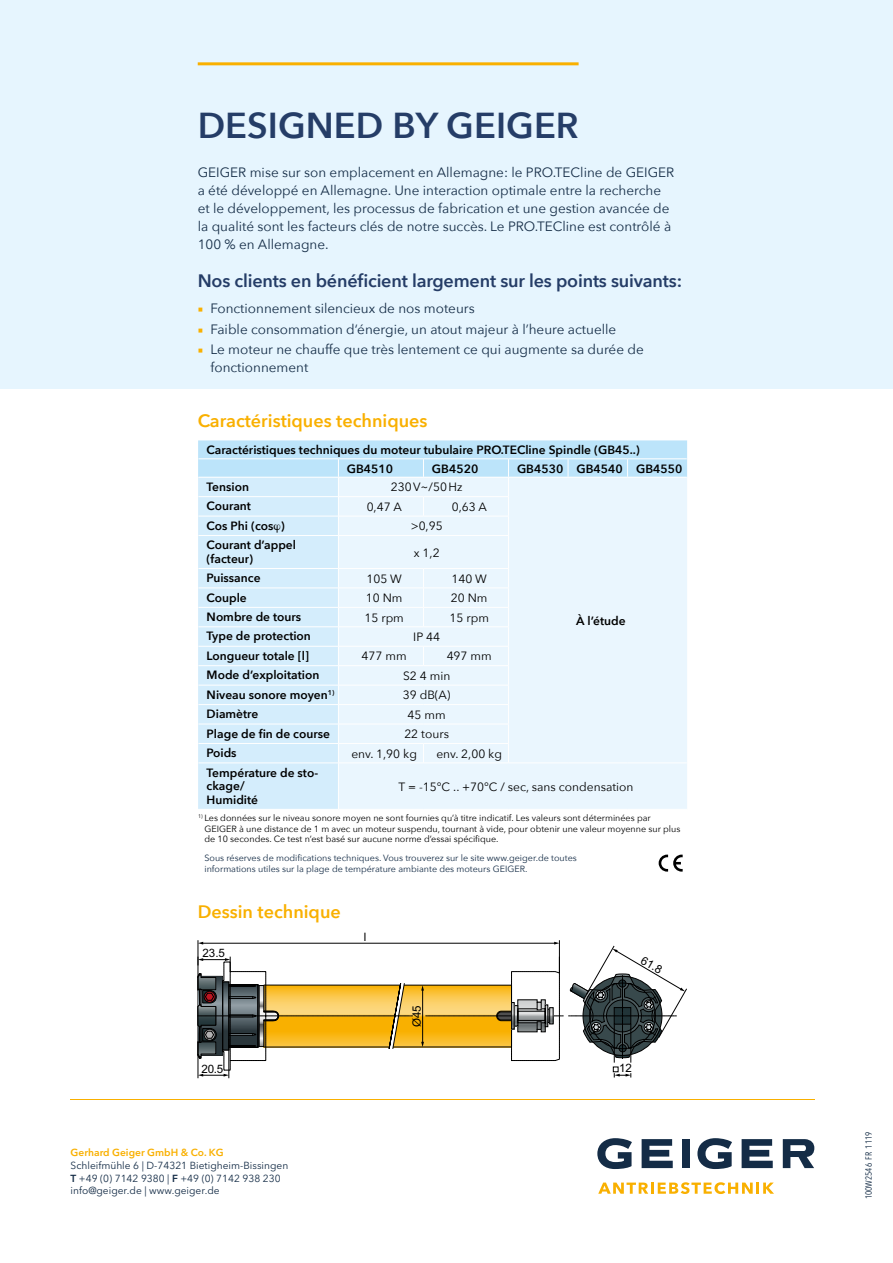
<style>
.page{position:relative;width:893px;height:1263px;background:#fff}
.page>*{position:absolute;margin:0;border:0;box-sizing:border-box;transform-origin:0 0}
.t1{font:600 36px "Avenir Next";color:#253d67}
.t2{font:600 18px "Avenir Next";letter-spacing:-.01em;color:#253d67}
.t3{font:600 18px "Avenir Next";color:#f9b000}
.t4{font:13.5px/18px "Avenir Next";color:#142c46}
.t5{font:600 12px/13.5px "Avenir Next";color:#000}
.t6{font:12px "Avenir Next";color:#000}
.t7{font:11.55px "Arial";color:#000}
.t8{font:10.2px/13.2px "Avenir Next";color:#142c46}
.t9{font:600 10.2px "Avenir Next";color:#f9b000}
.t10{font:9px/10.5px "Avenir Next";color:#000}
.t11{font:9px/10.5px "Avenir Next";color:#142c46}
.t12{font:9px "Avenir Next Condensed";color:#142c46}
.s1{font-family:"Minion Pro";color:#f9b000}
.s2{font-weight:600}
</style>
<div class="page">
<hr style="left:70px;top:1099px;width:744px;height:1px;background:#f9b000">
<svg style="left:642px;top:1139px;width:31px;height:29px"></svg>
<div style="left:682px;top:1139px;width:8px;height:29px;background:#142c46"></div>
<svg style="left:742px;top:1139px;width:31px;height:29px"></svg>
<svg style="left:783px;top:1139px;width:31px;height:29px"></svg>
<svg style="left:597px;top:1138px;width:35px;height:31px"></svg>
<svg style="left:697px;top:1138px;width:35px;height:31px"></svg>
<svg style="left:598px;top:1182px;width:176px;height:12px"></svg>
<div style="left:0;top:0;width:893px;height:388px;background:#e6f5fe"></div>
<hr style="left:198px;top:62px;width:381px;height:3px;background:#f9b000">
<div style="left:198px;top:536px;width:140px;height:273px;background:#d4edfc"></div>
<div style="left:339px;top:535px;width:348px;height:274px;background:#eaf6fe"></div>
<hr style="left:198px;top:568px;width:140px;height:1px;background:#fff">
<hr style="left:338px;top:587px;width:85px;height:1px;background:#fff">
<hr style="left:423px;top:587px;width:86px;height:1px;background:#fff">
<hr style="left:338px;top:607px;width:85px;height:1px;background:#fff">
<hr style="left:423px;top:607px;width:86px;height:1px;background:#fff">
<svg style="left:423px;top:569px;width:1px;height:57px"></svg>
<hr style="left:198px;top:646px;width:140px;height:1px;background:#fff">
<svg style="left:423px;top:647px;width:1px;height:18px"></svg>
<hr style="left:198px;top:665px;width:140px;height:1px;background:#fff">
<hr style="left:198px;top:743px;width:140px;height:1px;background:#fff">
<svg style="left:423px;top:744px;width:1px;height:18px"></svg>
<hr style="left:198px;top:685px;width:140px;height:1px;background:#fff">
<hr style="left:198px;top:704px;width:140px;height:1px;background:#fff">
<hr style="left:198px;top:724px;width:140px;height:1px;background:#fff">
<hr style="left:198px;top:762px;width:140px;height:1px;background:#fff">
<hr style="left:198px;top:607px;width:140px;height:1px;background:#fff">
<hr style="left:198px;top:587px;width:140px;height:1px;background:#fff">
<hr style="left:198px;top:626px;width:140px;height:1px;background:#fff">
<hr style="left:338px;top:743px;width:85px;height:1px;background:#fff">
<hr style="left:423px;top:743px;width:86px;height:1px;background:#fff">
<hr style="left:338px;top:568px;width:85px;height:1px;background:#fff">
<hr style="left:423px;top:568px;width:86px;height:1px;background:#fff">
<hr style="left:338px;top:535px;width:85px;height:1px;background:#fff">
<hr style="left:423px;top:535px;width:86px;height:1px;background:#fff">
<hr style="left:338px;top:626px;width:85px;height:1px;background:#fff">
<hr style="left:423px;top:626px;width:86px;height:1px;background:#fff">
<hr style="left:338px;top:646px;width:85px;height:1px;background:#fff">
<hr style="left:423px;top:646px;width:86px;height:1px;background:#fff">
<hr style="left:338px;top:724px;width:85px;height:1px;background:#fff">
<hr style="left:423px;top:724px;width:86px;height:1px;background:#fff">
<hr style="left:338px;top:704px;width:85px;height:1px;background:#fff">
<hr style="left:423px;top:704px;width:86px;height:1px;background:#fff">
<hr style="left:338px;top:665px;width:85px;height:1px;background:#fff">
<hr style="left:423px;top:665px;width:86px;height:1px;background:#fff">
<hr style="left:338px;top:685px;width:85px;height:1px;background:#fff">
<hr style="left:423px;top:685px;width:86px;height:1px;background:#fff">
<hr style="left:338px;top:762px;width:85px;height:1px;background:#fff">
<hr style="left:423px;top:762px;width:85px;height:1px;background:#fff">
<hr style="left:508px;top:536px;width:1px;height:32px;background:#fff">
<svg style="left:508px;top:569px;width:1px;height:193px"></svg>
<hr style="left:508px;top:762px;width:60px;height:1px;background:#fff">
<hr style="left:568px;top:762px;width:60px;height:1px;background:#fff">
<hr style="left:628px;top:762px;width:59px;height:1px;background:#fff">
<svg style="left:659px;top:855px;width:24px;height:17px"></svg>
<hr style="left:198px;top:1041px;width:1px;height:37px;background:#000">
<hr style="left:229px;top:1039px;width:1px;height:39px;background:#000">
<svg style="left:198px;top:940px;width:489px;height:137px"></svg>
<svg style="left:198px;top:440px;width:489px;height:95px"></svg>
<h1 class="t1" style="left:198px;top:94px;width:382px">DESIGNED BY GEIGER</h1>
<p class="t4" style="left:198px;top:163px;width:478px">GEIGER mise sur son emplacement en Allemagne: le PRO.TECline de GEIGER a été développé en Allemagne. Une interaction optimale entre la recherche et le développement, les processus de fabrication et une gestion avancée de la qualité sont les facteurs clés de notre succès. Le PRO.TECline est contrôlé à 100 % en Allemagne.</p>
<h2 class="t2" style="left:198px;top:265px;width:486px">Nos clients en bénéficient largement sur les points suivants:</h2>
<p class="t4" style="left:198px;top:299px;width:278px"><span class="s1">■</span> Fonctionnement silencieux de nos moteurs</p>
<p class="t4" style="left:198px;top:319px;width:420px"><span class="s1">■</span> Faible consommation d‘énergie, un atout majeur à l’heure actuelle</p>
<p class="t4" style="left:210px;top:339px;width:435px;text-indent:-13px"><span class="s1">■</span> Le moteur ne chauffe que très lentement ce qui augmente sa durée de fonctionnement</p>
<h2 class="t3" style="left:198px;top:406px;width:231px">Caractéristiques techniques</h2>
<p class="t5" style="left:347px;top:440px;width:294px;line-height:18.3px;text-indent:-140px">Caractéristiques techniques du moteur tubulaire PRO.TECline Spindle (GB45..)<br>GB4510</p>
<p class="t5" style="left:432px;top:461px;width:48px">GB4520</p>
<p class="t5" style="left:517px;top:461px;width:167px">GB4530 GB4540 GB4550</p>
<p class="t5" style="left:207px;top:480px;width:44px">Tension</p>
<p class="t6" style="left:391px;top:477px;width:73px">230V~/50Hz</p>
<p class="t5" style="left:207px;top:499px;width:46px">Courant</p>
<p class="t6" style="left:367px;top:496px;width:37px">0,47 A</p>
<p class="t6" style="left:452px;top:496px;width:37px">0,63 A</p>
<p class="t5" style="left:207px;top:518px;width:80px">Cos Phi (cos )</p>
<p class="t6" style="left:411px;top:516px;width:33px">&gt;0,95</p>
<p class="t5" style="left:207px;top:538px;width:91px">Courant d’appel (facteur)</p>
<p class="t6" style="left:414px;top:542px;width:27px">x 1,2</p>
<p class="t5" style="left:207px;top:571px;width:55px">Puissance</p>
<p class="t6" style="left:367px;top:568px;width:37px">105 W</p>
<p class="t6" style="left:452px;top:568px;width:37px">140 W</p>
<p class="t5" style="left:207px;top:590px;width:42px">Couple</p>
<p class="t6" style="left:366px;top:588px;width:38px">10 Nm</p>
<p class="t6" style="left:451px;top:588px;width:38px">20 Nm</p>
<p class="t5" style="left:207px;top:610px;width:96px">Nombre de tours</p>
<p class="t6" style="left:364px;top:607px;width:41px">15 rpm</p>
<p class="t6" style="left:449px;top:607px;width:41px">15 rpm</p>
<p class="t5" style="left:207px;top:629px;width:106px">Type de protection</p>
<p class="t6" style="left:413px;top:627px;width:28px">IP 44</p>
<p class="t5" style="left:207px;top:649px;width:104px">Longueur totale [l]</p>
<p class="t6" style="left:362px;top:646px;width:47px">477 mm</p>
<p class="t6" style="left:447px;top:646px;width:47px">497 mm</p>
<p class="t5" style="left:207px;top:668px;width:114px">Mode d’exploitation</p>
<p class="t6" style="left:403px;top:666px;width:49px">S2 4 min</p>
<p class="t5" style="left:207px;top:687px;width:129px">Niveau sonore moyen<sup>1)</sup></p>
<p class="t6" style="left:403px;top:685px;width:49px">39 dB(A)</p>
<p class="t5" style="left:207px;top:707px;width:53px">Diamètre</p>
<p class="t6" style="left:408px;top:704px;width:40px">45 mm</p>
<p class="t5" style="left:207px;top:726px;width:125px">Plage de fin de course</p>
<p class="t6" style="left:404px;top:724px;width:46px">22 tours</p>
<p class="t5" style="left:207px;top:746px;width:32px">Poids</p>
<p class="t6" style="left:351px;top:743px;width:67px">env. 1,90 kg</p>
<p class="t6" style="left:436px;top:743px;width:67px">env. 2,00 kg</p>
<p class="t5" style="left:207px;top:765px;width:113px">Température de sto&shy;ckage/<br>Humidité</p>
<p class="t5" style="left:576px;top:613px;width:51px">À l’étude</p>
<p class="t6" style="left:398px;top:776px;width:236px">T = -15°C .. +70°C / sec, sans condensation</p>
<p class="t10" style="left:204px;top:812px;width:477px;text-indent:-6px"><sup>1)</sup> Les données sur le niveau sonore moyen ne sont fournies qu’à titre indicatif. Les valeurs sont déterminées par<br>GEIGER à une distance de 1 m avec un moteur suspendu, tournant à vide, pour obtenir une valeur moyenne sur plus de 10 secondes. Ce test n’est basé sur aucune norme d’essai spécifique.</p>
<p class="t11" style="left:204px;top:852px;width:374px">Sous réserves de modifications techniques. Vous trouverez sur le site www.geiger.de toutes informations utiles sur la plage de température ambiante des moteurs GEIGER.</p>
<h2 class="t3" style="left:198px;top:896px;width:145px">Dessin technique</h2>
<p class="t7" style="left:364px;top:930px;width:4px">l</p>
<p class="t7" style="left:646px;top:953px;width:24px;rotate:30deg">61.8</p>
<p class="t7" style="left:409px;top:1027px;width:23px;rotate:-90deg">Ø45</p>
<p class="t7" style="left:202px;top:945px;width:24px">23.5</p>
<p class="t7" style="left:201px;top:1061px;width:23px">20.5</p>
<p class="t7" style="left:619px;top:1060px;width:14px">12</p>
<p class="t9" style="left:71px;top:1143px;width:154px">Gerhard Geiger GmbH &amp; Co. KG</p>
<p class="t8" style="left:71px;top:1158px;width:219px">Schleifmühle 6 | D-74321 Bietigheim-Bissingen<br><span class="s2">T</span> +49 (0) 7142 9380 | <span class="s2">F</span> +49 (0) 7142 938 230</p>
<p class="t8" style="left:71px;top:1183px;width:151px">info@geiger.de | www.geiger.de</p>
<p class="t12" style="left:861px;top:1199px;width:69px;rotate:-90deg">100W2546 FR 1119</p>
</div>
